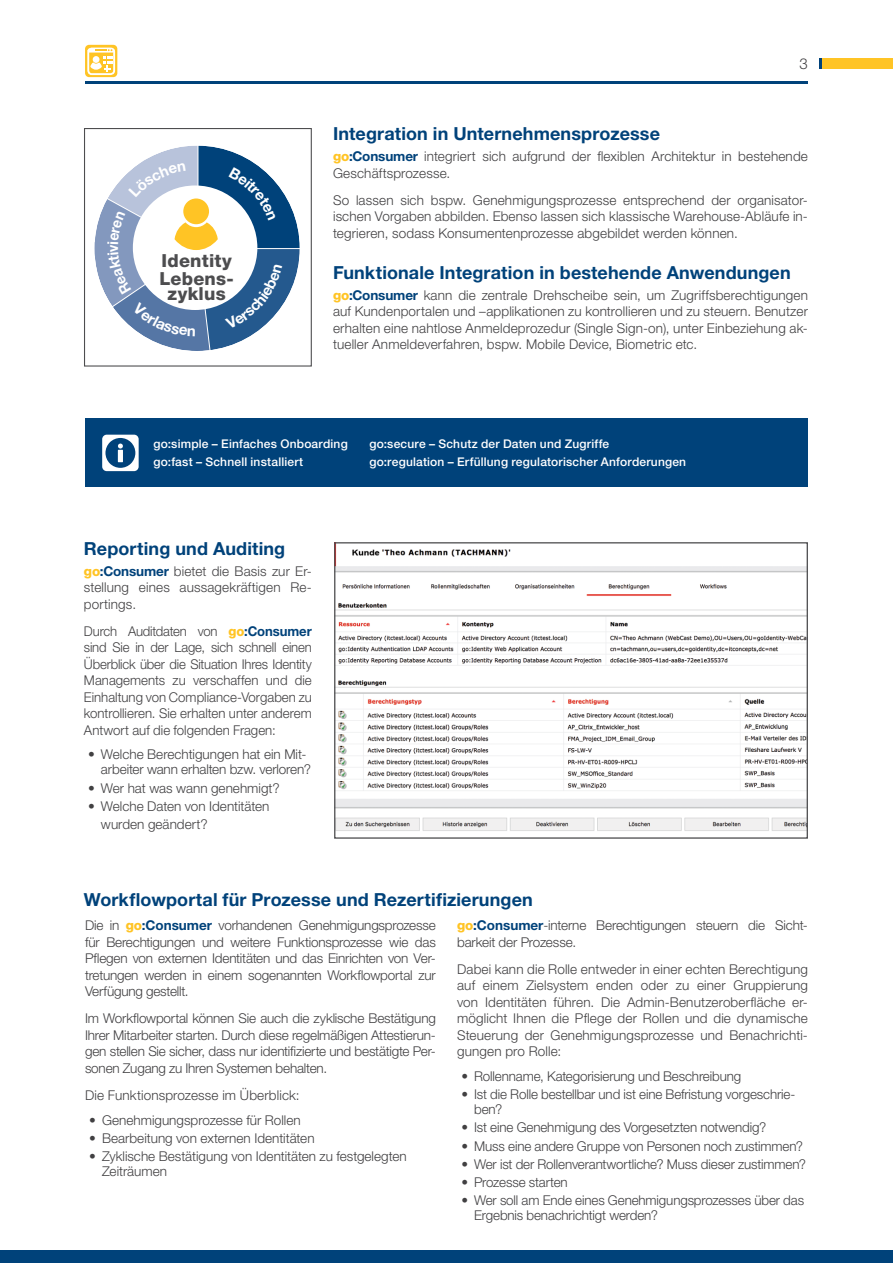
<style>
.page{position:relative;width:893px;height:1263px;background:#fff}
.page>*{position:absolute;margin:0;border:0;box-sizing:border-box;transform-origin:0 0}
.sub-SubHead_12pt_bol{font:700 18px "Helvetica Neue LT Pro";letter-spacing:.005em;color:#00427a}
.t1{font:800 18px/18px "Helvetica Neue LT Pro";letter-spacing:.01em;color:#4d4d4f}
.t2{font:300 15px "Helvetica Neue LT Pro";color:#414042}
.Body_9pt_light{font:300 13.5px/16.5px "Helvetica Neue LT Pro";letter-spacing:-.005em;color:#414042;text-align:justify}
.sub-Intro_10pt_mediu{font:500 12px "Helvetica Neue LT Pro";letter-spacing:.015em;color:#fff}
.s1{font-weight:800;color:#ffc425}
.s2{font-weight:700;color:#00427a}
</style>
<div class="page">
<hr style="left:85px;top:81px;width:723px;height:3px;background:#00427a">
<svg style="left:85px;top:45px;width:32px;height:32px"></svg>
<div style="left:87px;top:48px;width:28px;height:27px;border:2px solid #fff;border-radius:4px"></div>
<svg style="left:88px;top:48px;width:27px;height:24px"></svg>
<div style="left:0;top:1250px;width:893px;height:13px;background:#00427a"></div>
<img style="left:336px;top:544px;width:470px;height:287px">
<div style="left:334px;top:542px;width:474px;height:297px;border:1px solid #4d4d4f"></div>
<div style="left:85px;top:419px;width:723px;height:68px;background:#00427a"></div>
<div style="left:102px;top:435px;width:37px;height:36px;background:#fff;border-radius:5px"></div>
<svg style="left:105px;top:438px;width:30px;height:30px"></svg>
<div style="left:84px;top:128px;width:228px;height:239px;border:1px solid #4d4d4f"></div>
<div style="left:821px;top:58px;width:72px;height:11px;background:#ffc425"></div>
<svg style="left:819px;top:58px;width:2px;height:11px"></svg>
<svg style="left:94px;top:146px;width:206px;height:205px"></svg>
<p class="t1" style="left:159px;top:251px;width:74px">Identity<br>Lebens--</p>
<p class="t1" style="left:168px;top:285px;width:60px">zyklus</p>
<p class="t2" style="left:800px;top:55px;width:10px">3</p>
<p class="sub-SubHead_12pt_bol" style="left:333px;top:123px;width:328px">Integration in Unternehmensprozesse</p>
<p class="Body_9pt_light" style="left:333px;top:148px;width:476px"><span class="s1">go</span><span class="s2">:Consumer</span> integriert sich aufgrund der flexiblen Architektur in bestehende<br>Geschäftsprozesse.</p>
<p class="Body_9pt_light" style="left:333px;top:191px;width:476px">So lassen sich bspw. Genehmigungsprozesse entsprechend der organisator&shy;ischen Vorgaben abbilden. Ebenso lassen sich klassische Warehouse-Abläufe in&shy;tegrieren, sodass Konsumentenprozesse abgebildet werden können.</p>
<p class="sub-SubHead_12pt_bol" style="left:333px;top:262px;width:459px">Funktionale Integration in bestehende Anwendungen</p>
<p class="Body_9pt_light" style="left:333px;top:287px;width:476px"><span class="s1">go</span><span class="s2">:Consumer</span> kann die zentrale Drehscheibe sein, um Zugriffsberechtigungen auf Kundenportalen und –applikationen zu kontrollieren und zu steuern. Benutzer erhalten eine nahtlose Anmeldeprozedur (Single Sign-on), unter Einbeziehung ak&shy;tueller Anmeldeverfahren, bspw. Mobile Device, Biometric etc.</p>
<p class="sub-Intro_10pt_mediu" style="left:153px;top:437px;width:196px">go:simple – Einfaches Onboarding</p>
<p class="sub-Intro_10pt_mediu" style="left:369px;top:437px;width:241px">go:secure – Schutz der Daten und Zugriffe</p>
<p class="sub-Intro_10pt_mediu" style="left:153px;top:455px;width:151px">go:fast – Schnell installiert</p>
<p class="sub-Intro_10pt_mediu" style="left:369px;top:455px;width:318px">go:regulation – Erfüllung regulatorischer Anforderungen</p>
<p class="sub-SubHead_12pt_bol" style="left:84px;top:537px;width:203px">Reporting und Auditing</p>
<p class="Body_9pt_light" style="left:84px;top:562px;width:229px"><span class="s1">go</span><span class="s2">:Consumer</span> bietet die Basis zur Er&shy;stellung eines aussagekräftigen Re&shy;portings.</p>
<p class="Body_9pt_light" style="left:84px;top:622px;width:229px">Durch Auditdaten von <span class="s1">go</span><span class="s2">:Consumer </span>sind Sie in der Lage, sich schnell einen Überblick über die Situation Ihres Identity Managements zu verschaffen und die Einhaltung von Compliance-Vorgaben zu kontrollieren. Sie erhalten unter anderem Antwort auf die folgenden Fragen:</p>
<p class="Body_9pt_light" style="left:101px;top:747px;width:212px;line-height:15px;text-indent:-13px">• Welche Berechtigungen hat ein Mit&shy;arbeiter wann erhalten bzw. verloren?</p>
<p class="Body_9pt_light" style="left:88px;top:779px;width:193px">• Wer hat was wann genehmigt?</p>
<p class="Body_9pt_light" style="left:101px;top:797px;width:170px;line-height:18px;text-indent:-13px">• Welche Daten von Identitäten wurden geändert?</p>
<p class="sub-SubHead_12pt_bol" style="left:84px;top:889px;width:450px">Workflowportal für Prozesse und Rezertifizierungen</p>
<p class="Body_9pt_light" style="left:85px;top:917px;width:352px">Die in <span class="s1">go</span><span class="s2">:Consumer</span> vorhandenen Genehmigungsprozesse für Berechtigungen und weitere Funktionsprozesse wie das Pflegen von externen Identitäten und das Einrichten von Ver&shy;tretungen werden in einem sogenannten Workflowportal zur Verfügung gestellt.</p>
<p class="Body_9pt_light" style="left:85px;top:1010px;width:352px">Im Workflowportal können Sie auch die zyklische Bestätigung Ihrer Mitarbeiter starten. Durch diese regelmäßigen Attestierun&shy;gen stellen Sie sicher, dass nur identifizierte und bestätigte Per&shy;sonen Zugang zu Ihren Systemen behalten.</p>
<p class="Body_9pt_light" style="left:85px;top:1087px;width:216px">Die Funktionsprozesse im Überblick:</p>
<p class="Body_9pt_light" style="left:89px;top:1111px;width:213px">• Genehmigungsprozesse für Rollen</p>
<p class="Body_9pt_light" style="left:89px;top:1129px;width:227px">• Bearbeitung von externen Identitäten</p>
<p class="Body_9pt_light" style="left:102px;top:1148px;width:306px;line-height:15px;text-indent:-13px">• Zyklische Bestätigung von Identitäten zu festgelegten<br>Zeiträumen</p>
<p class="Body_9pt_light" style="left:457px;top:917px;width:352px"><span class="s1">go</span><span class="s2">:Consumer</span>-interne Berechtigungen steuern die Sicht&shy;barkeit der Prozesse.</p>
<p class="Body_9pt_light" style="left:457px;top:960px;width:352px">Dabei kann die Rolle entweder in einer echten Berechtigung auf einem Zielsystem enden oder zu einer Gruppierung von Identitäten führen. Die Admin-Benutzeroberfläche er&shy;möglicht Ihnen die Pflege der Rollen und die dynamische Steuerung der Genehmigungsprozesse und Benachrichti&shy;gungen pro Rolle:</p>
<p class="Body_9pt_light" style="left:461px;top:1068px;width:281px">• Rollenname, Kategorisierung und Beschreibung</p>
<p class="Body_9pt_light" style="left:474px;top:1086px;width:323px;line-height:15px;text-indent:-13px">• Ist die Rolle bestellbar und ist eine Befristung vorgeschrie&shy;ben?</p>
<p class="Body_9pt_light" style="left:461px;top:1119px;width:306px">• Ist eine Genehmigung des Vorgesetzten notwendig?</p>
<p class="Body_9pt_light" style="left:461px;top:1137px;width:343px">• Muss eine andere Gruppe von Personen noch zustimmen?</p>
<p class="Body_9pt_light" style="left:461px;top:1155px;width:346px">• Wer ist der Rollenverantwortliche? Muss dieser zustimmen?</p>
<p class="Body_9pt_light" style="left:461px;top:1173px;width:108px">• Prozesse starten</p>
<p class="Body_9pt_light" style="left:474px;top:1192px;width:331px;line-height:15px;text-indent:-13px">• Wer soll am Ende eines Genehmigungsprozesses über das<br>Ergebnis benachrichtigt werden?</p>
</div>
